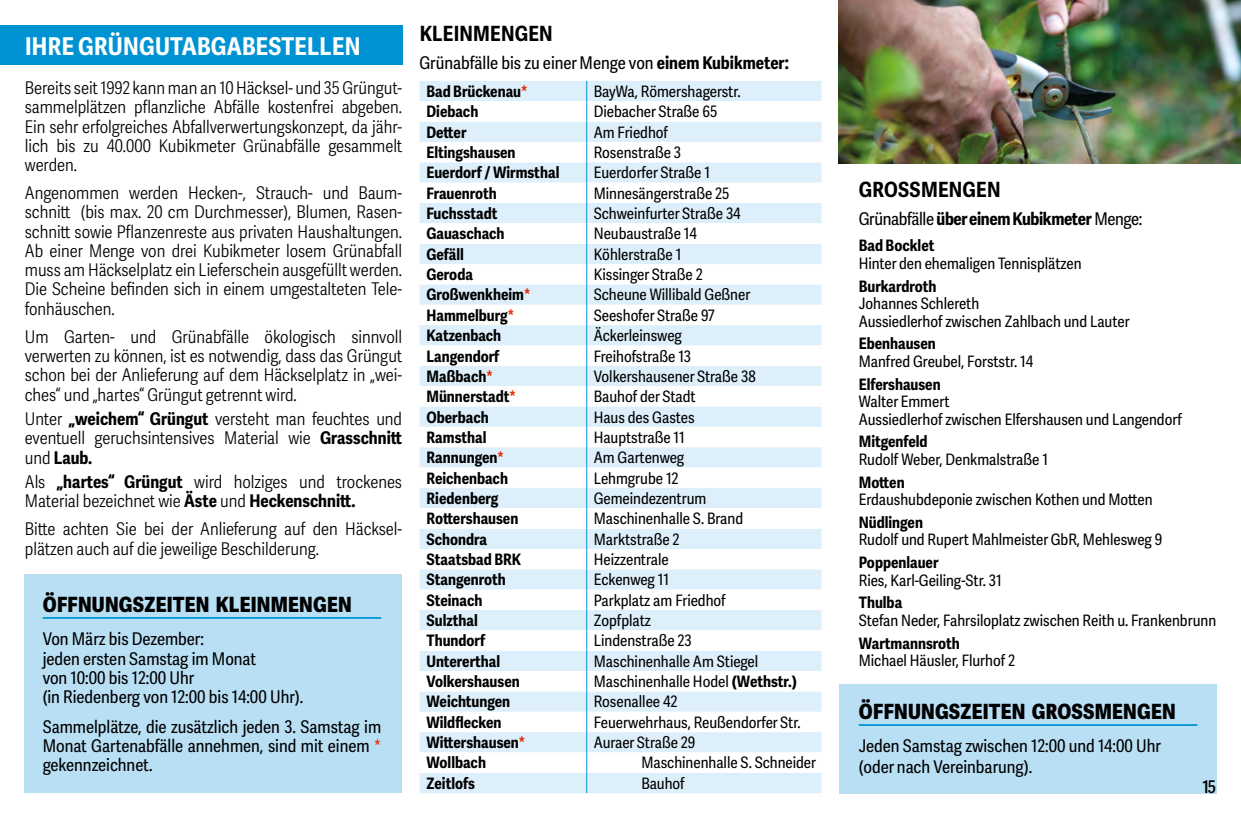
<style>
.page{position:relative;width:1241px;height:819px;background:#fff}
.page>*{position:absolute;margin:0;border:0;box-sizing:border-box;transform-origin:0 0}
.t1{font:700 24.5px "Adelle Sans Cnd";letter-spacing:.01em;color:#fff}
.t2{font:800 21px "Adelle Sans Cnd";letter-spacing:.01em;color:#000}
.t3{font:700 21px "Adelle Sans Cnd";letter-spacing:.01em;color:#000}
.t4{font:300 17.5px/19.2px "Adelle Sans Cnd";color:#000;text-align:justify}
.t5{font:17.5px/19.2px "Adelle Sans Cnd";color:#000}
.t6{font:700 17.5px "Adelle Sans Cnd";letter-spacing:-.02em;color:#000}
.t7{font:600 17.5px "Adelle Sans Cnd";color:#000}
.t8{font:15.75px/17.5px "Adelle Sans Cnd";color:#000}
.t9{font:700 15.75px "Adelle Sans Cnd";color:#000}
.s1{font-weight:700}
.s2{color:#e63312}
.s3{font-weight:400}
</style>
<div class="page">
<div style="left:838px;top:683px;width:377px;height:110px;background:#b9dff5"></div>
<img style="left:838px;top:0;width:402px;height:164px">
<div style="left:0;top:25px;width:402px;height:39px;background:#0093d3"></div>
<div style="left:25px;top:574px;width:377px;height:219px;background:#b9dff5"></div>
<hr style="left:43px;top:617px;width:338px;height:1px;background:#0093d3">
<hr style="left:858px;top:724px;width:339px;height:1px;background:#0093d3">
<div style="left:419px;top:81px;width:402px;height:712px;background:#ddeffb"></div>
<svg style="left:419px;top:101px;width:402px;height:671px"></svg>
<svg style="left:586px;top:81px;width:1px;height:712px"></svg>
<h1 class="t1" style="left:25px;top:32px;width:337px">IHRE GRÜNGUTABGABESTELLEN</h1>
<p class="t4" style="left:25px;top:79px;width:379px">Bereits seit 1992 kann man an 10 Häcksel- und 35 Grüngut&shy;sammelplätzen pflanzliche Abfälle kostenfrei abgeben.<br>Ein sehr erfolgreiches Abfallverwertungskonzept, da jähr&shy;lich bis zu 40.000 Kubikmeter Grünabfälle gesammelt werden.</p>
<p class="t4" style="left:25px;top:184px;width:379px">Angenommen werden Hecken-, Strauch- und Baum&shy;schnitt (bis max. 20 cm Durchmesser), Blumen, Rasen&shy;schnitt sowie Pflanzenreste aus privaten Haushaltungen.<br>Ab einer Menge von drei Kubikmeter losem Grünabfall muss am Häckselplatz ein Lieferschein ausgefüllt werden.<br>Die Scheine befinden sich in einem umgestalteten Tele&shy;fonhäuschen.</p>
<p class="t4" style="left:25px;top:327px;width:379px">Um Garten- und Grünabfälle ökologisch sinnvoll verwerten zu können, ist es notwendig, dass das Grüngut schon bei der Anlieferung auf dem Häckselplatz in „wei&shy;ches“ und „hartes“ Grüngut getrennt wird.</p>
<p class="t4" style="left:25px;top:410px;width:379px">Unter <span class="s1">„weichem“ Grüngut</span> versteht man feuchtes und eventuell geruchsintensives Material wie <span class="s1">Grasschnitt </span>und <span class="s1">Laub.</span></p>
<p class="t4" style="left:25px;top:473px;width:378px">Als <span class="s1">„hartes“ Grüngut</span> wird holziges und trockenes<br>Material bezeichnet wie <span class="s1">Äste</span> und <span class="s1">Heckenschnitt.</span></p>
<p class="t4" style="left:25px;top:520px;width:378px">Bitte achten Sie bei der Anlieferung auf den Häcksel&shy;plätzen auch auf die jeweilige Beschilderung.</p>
<h2 class="t2" style="left:43px;top:591px;width:310px">ÖFFNUNGSZEITEN KLEINMENGEN</h2>
<p class="t5" style="left:43px;top:630px;width:262px">Von März bis Dezember:<br>jeden ersten Samstag im Monat<br>von 10:00 bis 12:00 Uhr<br>(in Riedenberg von 12:00 bis 14:00 Uhr).</p>
<p class="t5" style="left:43px;top:717px;width:340px;text-align:justify">Sammelplätze, die zusätzlich jeden 3. Samstag im Monat Gartenabfälle annehmen, sind mit einem <span class="s2">* </span>gekennzeichnet.</p>
<h2 class="t3" style="left:419px;top:21px;width:134px">KLEINMENGEN</h2>
<p class="t5" style="left:419px;top:53px;width:371px">Grünabfälle bis zu einer Menge von <span class="s1">einem Kubikmeter:</span></p>
<p class="t9" style="left:426px;top:82px;width:103px">Bad Brückenau<span class="s2">*</span></p>
<p class="t8" style="left:593px;top:83px;width:148px">BayWa, Römershagerstr.</p>
<p class="t9" style="left:426px;top:102px;width:53px">Diebach</p>
<p class="t8" style="left:593px;top:103px;width:125px">Diebacher Straße 65</p>
<p class="t9" style="left:426px;top:123px;width:42px">Detter</p>
<p class="t8" style="left:593px;top:124px;width:76px">Am Friedhof</p>
<p class="t9" style="left:426px;top:143px;width:91px">Eltingshausen</p>
<p class="t8" style="left:593px;top:144px;width:89px">Rosenstraße 3</p>
<p class="t9" style="left:426px;top:163px;width:134px">Euerdorf / Wirmsthal</p>
<p class="t8" style="left:593px;top:164px;width:118px">Euerdorfer Straße 1</p>
<p class="t9" style="left:426px;top:184px;width:72px">Frauenroth</p>
<p class="t8" style="left:593px;top:185px;width:137px">Minnesängerstraße 25</p>
<p class="t9" style="left:426px;top:204px;width:73px">Fuchsstadt</p>
<p class="t8" style="left:593px;top:205px;width:148px">Schweinfurter Straße 34</p>
<p class="t9" style="left:426px;top:224px;width:80px">Gauaschach</p>
<p class="t8" style="left:593px;top:225px;width:105px">Neubaustraße 14</p>
<p class="t9" style="left:426px;top:245px;width:39px">Gefäll</p>
<p class="t8" style="left:593px;top:246px;width:89px">Köhlerstraße 1</p>
<p class="t9" style="left:426px;top:265px;width:48px">Geroda</p>
<p class="t8" style="left:593px;top:266px;width:110px">Kissinger Straße 2</p>
<p class="t9" style="left:426px;top:285px;width:106px">Großwenkheim<span class="s2">*</span></p>
<p class="t8" style="left:593px;top:286px;width:158px">Scheune Willibald Geßner</p>
<p class="t9" style="left:426px;top:306px;width:89px">Hammelburg<span class="s2">*</span></p>
<p class="t8" style="left:593px;top:307px;width:122px">Seeshofer Straße 97</p>
<p class="t9" style="left:426px;top:326px;width:76px">Katzenbach</p>
<p class="t8" style="left:593px;top:327px;width:89px">Äckerleinsweg</p>
<p class="t9" style="left:426px;top:346px;width:74px">Langendorf</p>
<p class="t8" style="left:593px;top:347px;width:99px">Freihofstraße 13</p>
<p class="t9" style="left:426px;top:367px;width:68px">Maßbach<span class="s2">*</span></p>
<p class="t8" style="left:593px;top:368px;width:163px">Volkershausener Straße 38</p>
<p class="t9" style="left:426px;top:387px;width:91px">Münnerstadt<span class="s2">*</span></p>
<p class="t8" style="left:593px;top:388px;width:103px">Bauhof der Stadt</p>
<p class="t9" style="left:426px;top:407px;width:64px">Oberbach</p>
<p class="t8" style="left:593px;top:408px;width:102px">Haus des Gastes</p>
<p class="t9" style="left:426px;top:428px;width:62px">Ramsthal</p>
<p class="t8" style="left:593px;top:429px;width:93px">Hauptstraße 11</p>
<p class="t9" style="left:426px;top:448px;width:79px">Rannungen<span class="s2">*</span></p>
<p class="t8" style="left:593px;top:449px;width:92px">Am Gartenweg</p>
<p class="t9" style="left:426px;top:468px;width:83px">Reichenbach</p>
<p class="t8" style="left:593px;top:469px;width:86px">Lehmgrube 12</p>
<p class="t9" style="left:426px;top:489px;width:73px">Riedenberg</p>
<p class="t8" style="left:593px;top:490px;width:114px">Gemeindezentrum</p>
<p class="t9" style="left:426px;top:509px;width:93px">Rottershausen</p>
<p class="t8" style="left:593px;top:510px;width:151px">Maschinenhalle S. Brand</p>
<p class="t9" style="left:426px;top:529px;width:62px">Schondra</p>
<p class="t8" style="left:593px;top:530px;width:87px">Marktstraße 2</p>
<p class="t9" style="left:426px;top:550px;width:96px">Staatsbad BRK</p>
<p class="t8" style="left:593px;top:551px;width:76px">Heizzentrale</p>
<p class="t9" style="left:426px;top:570px;width:81px">Stangenroth</p>
<p class="t8" style="left:593px;top:571px;width:77px">Eckenweg 11</p>
<p class="t9" style="left:426px;top:590px;width:57px">Steinach</p>
<p class="t8" style="left:593px;top:591px;width:133px">Parkplatz am Friedhof</p>
<p class="t9" style="left:426px;top:611px;width:53px">Sulzthal</p>
<p class="t8" style="left:593px;top:612px;width:59px">Zopfplatz</p>
<p class="t9" style="left:426px;top:631px;width:60px">Thundorf</p>
<p class="t8" style="left:593px;top:632px;width:100px">Lindenstraße 23</p>
<p class="t9" style="left:426px;top:651px;width:75px">Untererthal</p>
<p class="t8" style="left:593px;top:652px;width:166px">Maschinenhalle Am Stiegel</p>
<p class="t9" style="left:426px;top:672px;width:95px">Volkershausen</p>
<p class="t8" style="left:593px;top:673px;width:205px">Maschinenhalle Hodel <span class="s1">(Wethstr.)</span></p>
<p class="t9" style="left:426px;top:692px;width:85px">Weichtungen</p>
<p class="t8" style="left:593px;top:693px;width:85px">Rosenallee 42</p>
<p class="t9" style="left:426px;top:712px;width:77px">Wildflecken</p>
<p class="t8" style="left:593px;top:713px;width:208px">Feuerwehrhaus, Reußendorfer Str.</p>
<p class="t9" style="left:426px;top:733px;width:100px">Wittershausen<span class="s2">*</span></p>
<p class="t8" style="left:593px;top:734px;width:103px">Auraer Straße 29</p>
<p class="t9" style="left:426px;top:753px;width:61px">Wollbach</p>
<p class="t8" style="left:641px;top:754px;width:176px">Maschinenhalle S. Schneider</p>
<p class="t9" style="left:426px;top:773px;width:50px">Zeitlofs</p>
<p class="t8" style="left:641px;top:774px;width:45px">Bauhof</p>
<h2 class="t3" style="left:858px;top:177px;width:143px">GROSSMENGEN</h2>
<p class="t6" style="left:858px;top:208px;width:285px"><span class="s3">Grünabfälle</span> über einem Kubikmeter <span class="s3">Menge:</span></p>
<p class="t9" style="left:858px;top:236px;width:77px">Bad Bocklet</p>
<p class="t8" style="left:858px;top:255px;width:224px">Hinter den ehemaligen Tennisplätzen</p>
<p class="t9" style="left:858px;top:276px;width:79px">Burkardroth</p>
<p class="t8" style="left:858px;top:295px;width:272px">Johannes Schlereth<br>Aussiedlerhof zwischen Zahlbach und Lauter</p>
<p class="t9" style="left:858px;top:334px;width:79px">Ebenhausen</p>
<p class="t8" style="left:858px;top:353px;width:176px">Manfred Greubel, Forststr. 14</p>
<p class="t9" style="left:858px;top:374px;width:83px">Elfershausen</p>
<p class="t8" style="left:858px;top:393px;width:324px">Walter Emmert<br>Aussiedlerhof zwischen Elfershausen und Langendorf</p>
<p class="t9" style="left:858px;top:432px;width:70px">Mitgenfeld</p>
<p class="t8" style="left:858px;top:451px;width:191px">Rudolf Weber, Denkmalstraße 1</p>
<p class="t9" style="left:858px;top:472px;width:47px">Motten</p>
<p class="t8" style="left:858px;top:491px;width:295px">Erdaushubdeponie zwischen Kothen und Motten</p>
<p class="t9" style="left:858px;top:513px;width:66px">Nüdlingen</p>
<p class="t8" style="left:858px;top:531px;width:305px">Rudolf und Rupert Mahlmeister GbR, Mehlesweg 9</p>
<p class="t9" style="left:858px;top:553px;width:81px">Poppenlauer</p>
<p class="t8" style="left:858px;top:572px;width:144px">Ries, Karl-Geiling-Str. 31</p>
<p class="t9" style="left:858px;top:593px;width:45px">Thulba</p>
<p class="t8" style="left:858px;top:612px;width:359px">Stefan Neder, Fahrsiloplatz zwischen Reith u. Frankenbrunn</p>
<p class="t9" style="left:858px;top:633px;width:103px">Wartmannsroth</p>
<p class="t8" style="left:858px;top:652px;width:158px">Michael Häusler, Flurhof 2</p>
<h2 class="t2" style="left:858px;top:698px;width:318px">ÖFFNUNGSZEITEN GROSSMENGEN</h2>
<p class="t5" style="left:858px;top:736px;width:304px;line-height:21px">Jeden Samstag zwischen 12:00 und 14:00 Uhr (oder nach Vereinbarung).</p>
<p class="t7" style="left:1202px;top:776px;width:15px">15</p>
</div>
